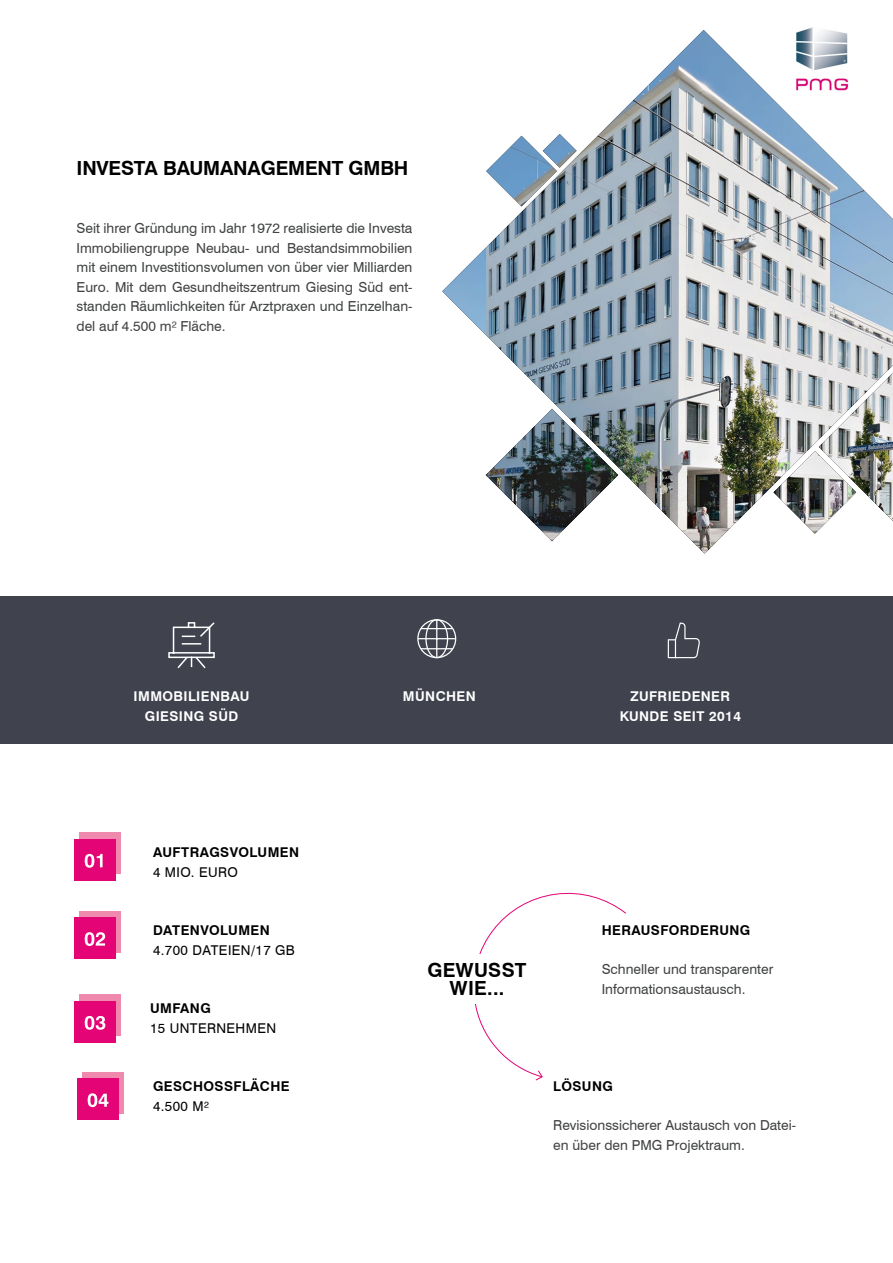
<style>
.page{position:relative;width:893px;height:1263px;background:#fff}
.page>*{position:absolute;margin:0;border:0;box-sizing:border-box;transform-origin:0 0}
.t1{font:700 19.5px "Swiss 721 BT";letter-spacing:-.01em;color:#000}
.t2{font:700 19.5px/18px "Swiss 721 BT";letter-spacing:.01em;color:#000;text-align:center}
.t3{font:13.8px/19.5px "Swiss 721 BT";color:#404243}
.t4{font:700 13.5px "Swiss 721 BT";letter-spacing:.03em;color:#000}
.t5{font:700 13.5px/19.5px "Swiss 721 BT";letter-spacing:.03em;color:#fff;text-align:center}
.t6{font:13.5px "Swiss 721 BT";letter-spacing:.03em;color:#000}
</style>
<div class="page">
<div style="left:79px;top:833px;width:41px;height:41px;background:#ef8aae"></div>
<div style="left:74px;top:839px;width:42px;height:41px;background:#e50476"></div>
<svg style="left:85px;top:854px;width:18px;height:14px"></svg>
<div style="left:79px;top:995px;width:41px;height:41px;background:#ef8aae"></div>
<div style="left:74px;top:1001px;width:42px;height:41px;background:#e50476"></div>
<svg style="left:85px;top:1016px;width:20px;height:14px"></svg>
<div style="left:79px;top:911px;width:41px;height:41px;background:#ef8aae"></div>
<div style="left:74px;top:917px;width:42px;height:42px;background:#e50476"></div>
<svg style="left:85px;top:932px;width:20px;height:14px"></svg>
<div style="left:82px;top:1072px;width:41px;height:41px;background:#ef8aae"></div>
<div style="left:77px;top:1078px;width:42px;height:42px;background:#e50476"></div>
<svg style="left:88px;top:1093px;width:20px;height:14px"></svg>
<div style="left:0;top:596px;width:893px;height:148px;background:#40424e"></div>
<hr style="left:436px;top:620px;width:1px;height:37px;background:#fff">
<hr style="left:418px;top:638px;width:38px;height:1px;background:#fff">
<div style="left:425px;top:619px;width:23px;height:39px;border:1px solid #fff;border-radius:50%"></div>
<hr style="left:421px;top:628px;width:32px;height:1px;background:#fff">
<hr style="left:421px;top:648px;width:32px;height:1px;background:#fff">
<div style="left:417px;top:619px;width:39px;height:39px;border:1px solid #fff;border-radius:50%"></div>
<svg style="left:168px;top:622px;width:47px;height:47px"></svg>
<svg style="left:667px;top:622px;width:33px;height:37px"></svg>
<svg style="left:475px;top:892px;width:151px;height:189px"></svg>
<div style="left:397px;top:954px;width:160px;height:50px;background:#fff"></div>
<img style="left:804px;top:27px;width:9px;height:3px">
<img style="left:442px;top:30px;width:451px;height:524px">
<h1 class="t1" style="left:77px;top:156px;width:333px">INVESTA BAUMANAGEMENT GMBH</h1>
<p class="t3" style="left:77px;top:219px;width:337px;text-align:justify">Seit ihrer Gründung im Jahr 1972 realisierte die Investa Immobiliengruppe Neubau- und Bestandsimmobilien mit einem Investitionsvolumen von über vier Milliarden Euro. Mit dem Gesundheitszentrum Giesing Süd ent&shy;standen Räumlichkeiten für Arztpraxen und Einzelhan&shy;del auf 4.500 m² Fläche.</p>
<p class="t5" style="left:134px;top:687px;width:117px">IMMOBILIENBAU<br>GIESING SÜD</p>
<p class="t5" style="left:403px;top:687px;width:74px">MÜNCHEN</p>
<p class="t5" style="left:620px;top:687px;width:123px">ZUFRIEDENER<br>KUNDE SEIT 2014</p>
<p class="t4" style="left:153px;top:844px;width:148px">AUFTRAGSVOLUMEN</p>
<p class="t6" style="left:153px;top:864px;width:86px">4 MIO. EURO</p>
<p class="t4" style="left:153px;top:922px;width:118px">DATENVOLUMEN</p>
<p class="t6" style="left:153px;top:942px;width:143px">4.700 DATEIEN/17 GB</p>
<p class="t4" style="left:150px;top:1000px;width:62px">UMFANG</p>
<p class="t6" style="left:150px;top:1020px;width:128px">15 UNTERNEHMEN</p>
<p class="t4" style="left:153px;top:1078px;width:138px">GESCHOSSFLÄCHE</p>
<p class="t6" style="left:153px;top:1098px;width:57px">4.500 M²</p>
<h1 class="t2" style="left:427px;top:961px;width:101px">GEWUSST<br>WIE...</h1>
<p class="t4" style="left:602px;top:922px;width:150px">HERAUSFORDERUNG</p>
<p class="t3" style="left:602px;top:960px;width:173px">Schneller und transparenter<br>Informationsaustausch.</p>
<p class="t4" style="left:553px;top:1078px;width:61px">LÖSUNG</p>
<p class="t3" style="left:553px;top:1116px;width:244px">Revisionssicherer Austausch von Datei&shy;en über den PMG Projektraum.</p>
</div>
